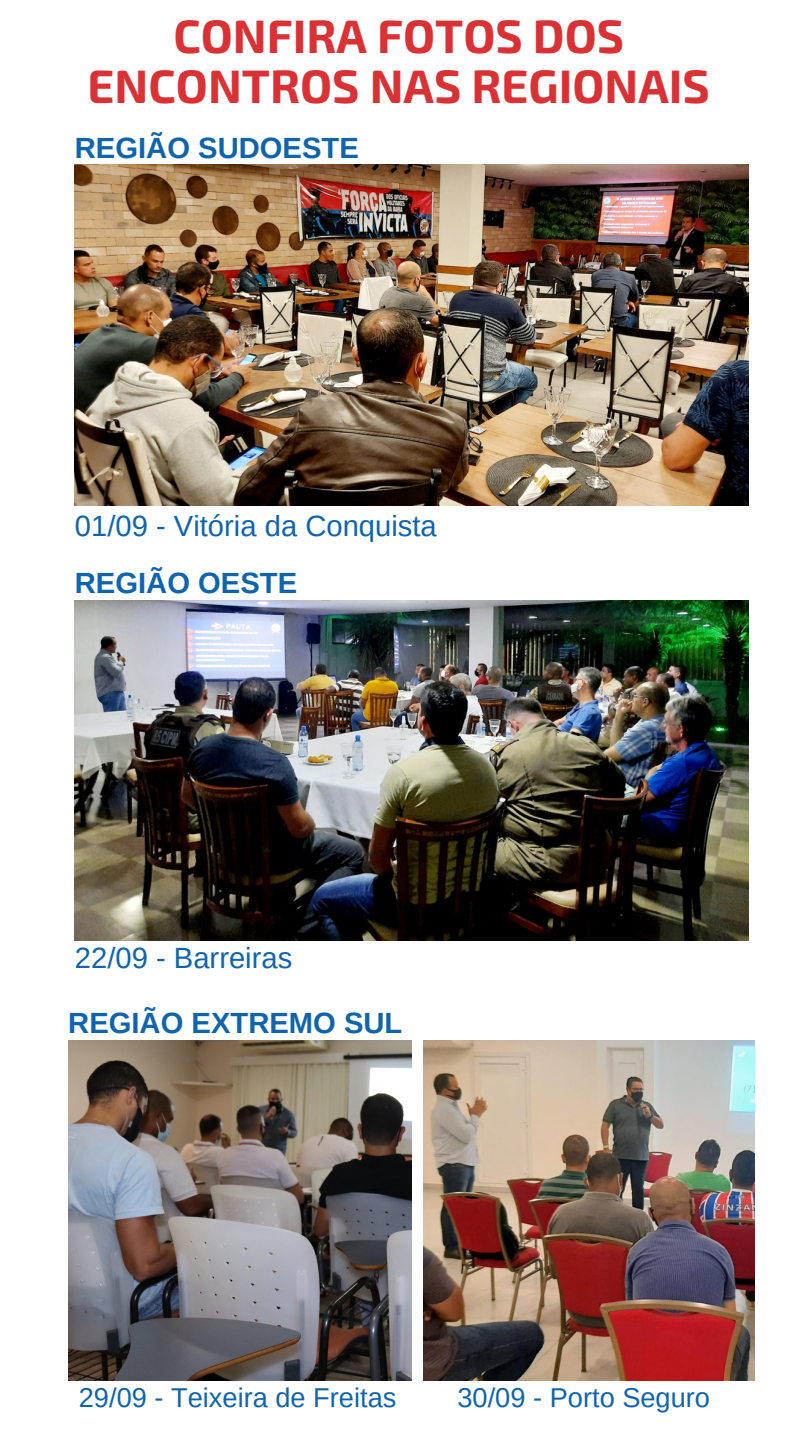
<style>
.page{position:relative;width:810px;height:1440px;background:#fff}
.page>*{position:absolute;margin:0;border:0;box-sizing:border-box;transform-origin:0 0}
.t1{font:700 46.9px/50.2px "Exo 2";color:#da3135;text-align:center}
.t2{font:700 29.2px "Arimo";color:#1064ad}
.t3{font:29.2px "Arimo";color:#1064ad}
.t4{font:27.2px "Arimo";color:#1064ad}
</style>
<div class="page">
<img style="left:75px;top:165px;width:673px;height:340px">
<img style="left:75px;top:600px;width:673px;height:340px">
<img style="left:68px;top:1040px;width:344px;height:341px">
<img style="left:424px;top:1040px;width:330px;height:341px">
<p class="t1" style="left:88px;top:8px;width:624px">CONFIRA FOTOS DOS<br>ENCONTROS NAS REGIONAIS</p>
<p class="t2" style="left:75px;top:131px;width:285px">REGIÃO SUDOESTE</p>
<p class="t3" style="left:75px;top:509px;width:364px">01/09 - Vitória da Conquista</p>
<p class="t2" style="left:75px;top:567px;width:224px">REGIÃO OESTE</p>
<p class="t3" style="left:75px;top:942px;width:219px">22/09 - Barreiras</p>
<p class="t2" style="left:68px;top:1007px;width:336px">REGIÃO EXTREMO SUL</p>
<p class="t4" style="left:79px;top:1383px;width:319px">29/09 - Teixeira de Freitas</p>
<p class="t4" style="left:458px;top:1383px;width:254px">30/09 - Porto Seguro</p>
</div>
